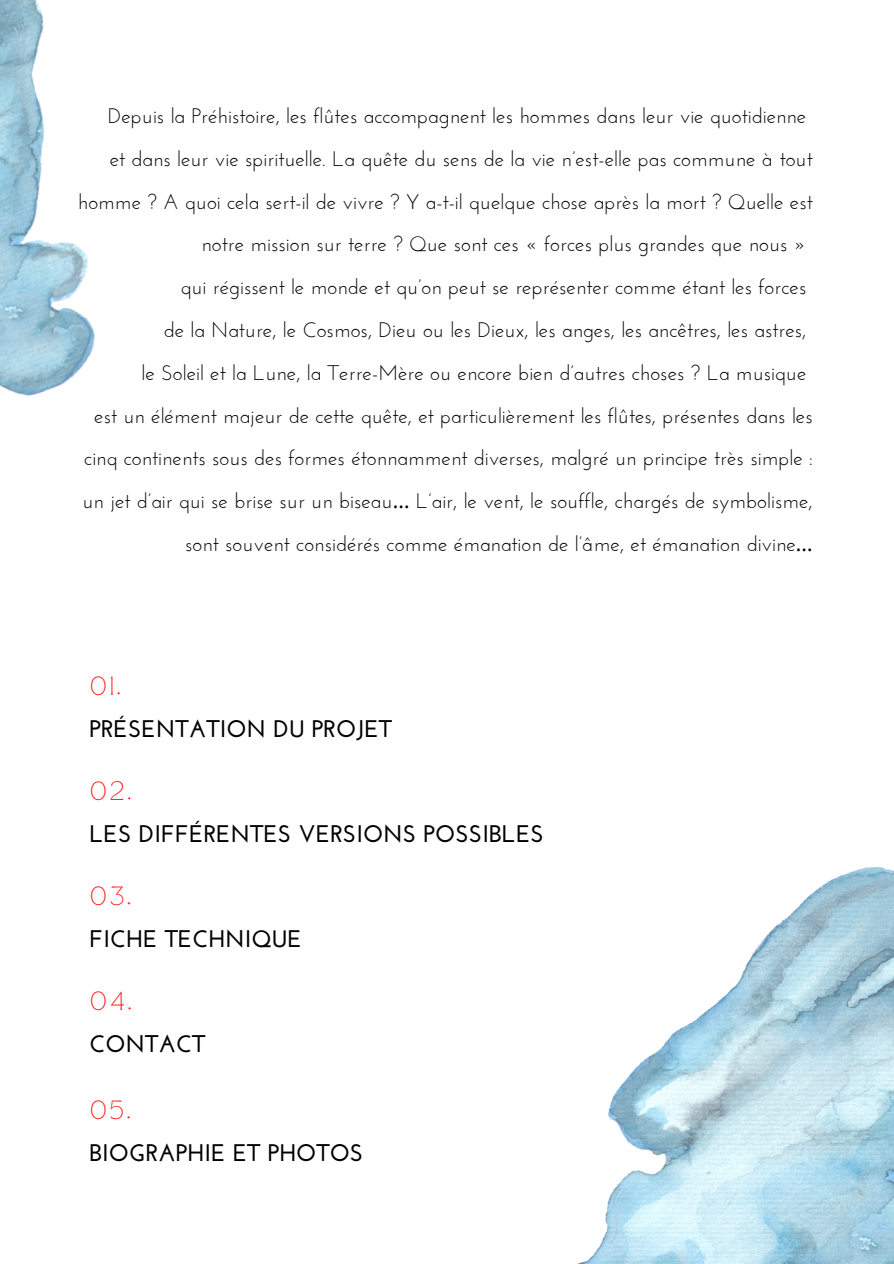
<style>
.page{position:relative;width:894px;height:1264px;background:#fff}
.page>*{position:absolute;margin:0;border:0;box-sizing:border-box;transform-origin:0 0}
.t1{font:700 24px "Josefin Sans";color:#000}
.t2{font:22.8px "Reborn";letter-spacing:.08em;color:#ff1616}
.t3{font:21px/42.8px "Josefin Sans";color:#000;text-align:right}
.s1{font-family:"Noto Sans Gurmukhi"}
</style>
<div class="page">
<img style="left:579px;top:867px;width:314px;height:396px">
<img style="left:0;top:0;width:95px;height:396px">
<p class="t3" style="left:108px;top:96px;width:700px">Depuis la Préhistoire, les flûtes accompagnent les hommes dans leur vie quotidienne</p>
<p class="t3" style="left:110px;top:139px;width:704px">et dans leur vie spirituelle. La quête du sens de la vie n’est-elle pas commune à tout</p>
<p class="t3" style="left:78px;top:182px;width:736px">homme ? A quoi cela sert-il de vivre ? Y a-t-il quelque chose après la mort ? Quelle est</p>
<p class="t3" style="left:201px;top:225px;width:606px">notre mission sur terre ? Que sont ces « forces plus grandes que nous »</p>
<p class="t3" style="left:181px;top:267px;width:627px">qui régissent le monde et qu’on peut se représenter comme étant les forces</p>
<p class="t3" style="left:164px;top:310px;width:644px">de la Nature, le Cosmos, Dieu ou les Dieux, les anges, les ancêtres, les astres,</p>
<p class="t3" style="left:141px;top:353px;width:666px">le Soleil et la Lune, la Terre-Mère ou encore bien d’autres choses ? La musique</p>
<p class="t3" style="left:82px;top:396px;width:731px">est un élément majeur de cette quête, et particulièrement les flûtes, présentes dans les cinq continents sous des formes étonnamment diverses, malgré un principe très simple : un jet d’air qui se brise sur un biseau<span class="s1">…</span> L’air, le vent, le souffle, chargés de symbolisme, sont souvent considérés comme émanation de l’âme, et émanation divine<span class="s1">…</span></p>
<p class="t2" style="left:89px;top:675px;width:39px">01.</p>
<h2 class="t1" style="left:89px;top:718px;width:304px">PRÉSENTATION DU PROJET</h2>
<p class="t2" style="left:89px;top:780px;width:49px">02.</p>
<h2 class="t1" style="left:89px;top:823px;width:456px">LES DIFFÉRENTES VERSIONS POSSIBLES</h2>
<p class="t2" style="left:89px;top:885px;width:49px">03.</p>
<h2 class="t1" style="left:89px;top:928px;width:214px">FICHE TECHNIQUE</h2>
<p class="t2" style="left:89px;top:990px;width:50px">04.</p>
<h3 class="t1" style="left:89px;top:1033px;width:118px">CONTACT</h3>
<p class="t2" style="left:89px;top:1099px;width:49px">05.</p>
<h3 class="t1" style="left:89px;top:1142px;width:275px">BIOGRAPHIE ET PHOTOS</h3>
</div>
